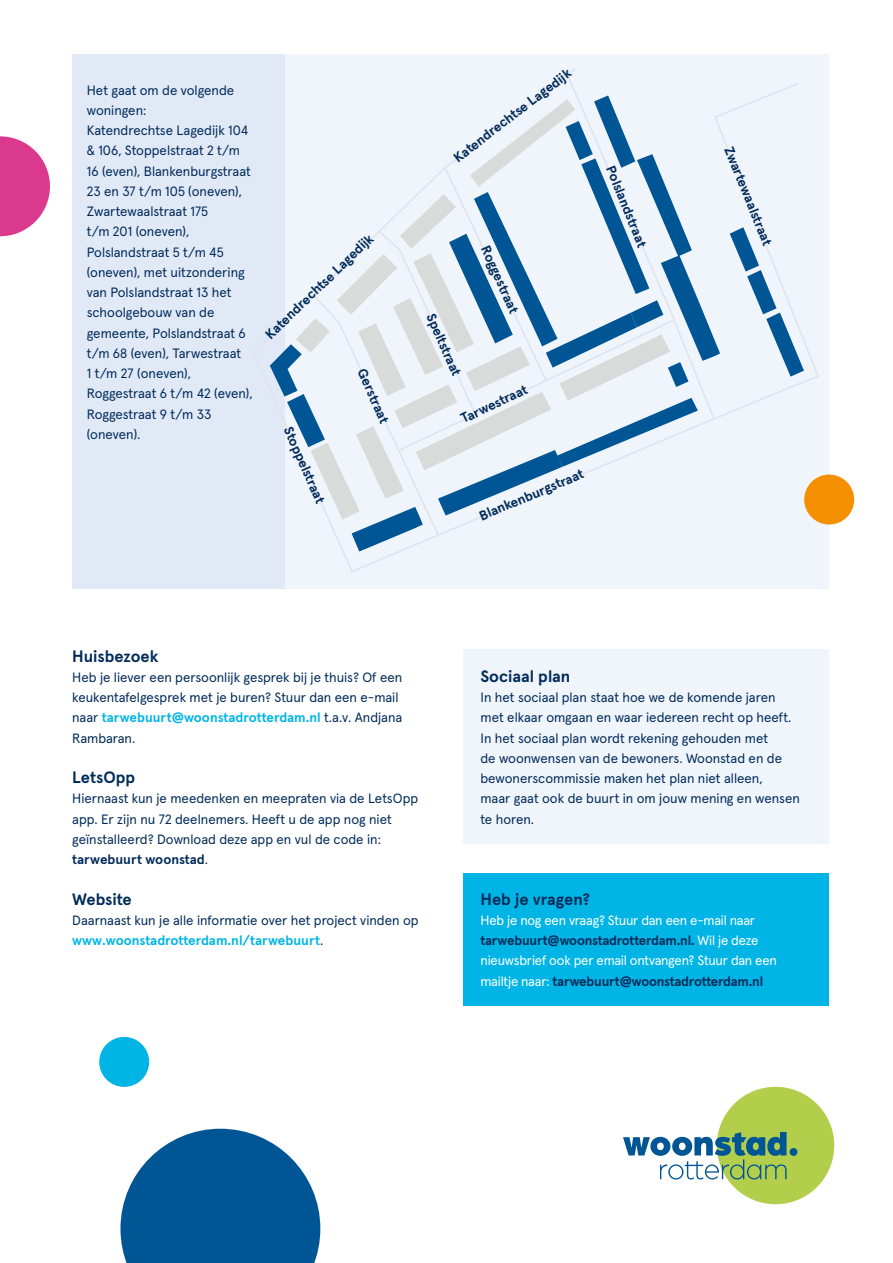
<style>
.page{position:relative;width:893px;height:1263px;background:#fff}
.page>*{position:absolute;margin:0;border:0;box-sizing:border-box;transform-origin:0 0}
.t1{font:700 16.5px "Apercu Pro";color:#002b59}
.t2{font:13.5px/20.2px "Apercu Pro";color:#002b59}
.t3{font:13.5px/20.2px "Apercu Pro";letter-spacing:-.015em;color:#fff}
.t4{font:700 13.5px "Apercu Pro";color:#002b59}
.s1{font-weight:700;color:#00b5e5}
.s2{font-weight:700}
.s3{font-weight:700;color:#002b59}
</style>
<div class="page">
<div style="left:717px;top:1087px;width:117px;height:117px;background:#b3ce4b;border-radius:50%"></div>
<div style="left:789px;top:1148px;width:8px;height:8px;background:#005594;border-radius:50%"></div>
<svg style="left:623px;top:1132px;width:163px;height:47px"></svg>
<svg style="left:0;top:136px;width:50px;height:100px"></svg>
<div style="left:463px;top:650px;width:366px;height:194px;background:#f0f4fb"></div>
<svg style="left:120px;top:1129px;width:200px;height:134px"></svg>
<div style="left:99px;top:1037px;width:50px;height:50px;background:#00b5e5;border-radius:50%"></div>
<div style="left:463px;top:873px;width:366px;height:133px;background:#00b5e5"></div>
<div style="left:72px;top:54px;width:757px;height:534px;background:#f0f4fb"></div>
<div style="left:72px;top:54px;width:213px;height:534px;background:#e1e9f7"></div>
<svg style="left:270px;top:73px;width:450px;height:478px"></svg>
<svg style="left:730px;top:227px;width:74px;height:150px"></svg>
<div style="left:804px;top:475px;width:50px;height:49px;background:#f38f00;border-radius:50%"></div>
<p class="t2" style="left:87px;top:79px;width:167px">Het gaat om de volgende woningen:<br>Katendrechtse Lagedijk 104 &amp; 106, Stoppelstraat 2 t/m<br>16 (even), Blankenburgstraat<br>23 en 37 t/m 105 (oneven),<br>Zwartewaalstraat 175<br>t/m 201 (oneven),<br>Polslandstraat 5 t/m 45 (oneven), met uitzondering van Polslandstraat 13 het schoolgebouw van de gemeente, Polslandstraat 6 t/m 68 (even), Tarwestraat<br>1 t/m 27 (oneven),<br>Roggestraat 6 t/m 42 (even),<br>Roggestraat 9 t/m 33 (oneven).</p>
<p class="t4" style="left:260px;top:329px;width:146px;rotate:-44deg">Katendrechtse Lagedijk</p>
<p class="t4" style="left:297px;top:423px;width:84px;rotate:66deg">Stoppelstraat</p>
<p class="t4" style="left:371px;top:365px;width:60px;rotate:66deg">Gerstraat</p>
<p class="t4" style="left:449px;top:151px;width:146px;rotate:-38deg">Katendrechtse Lagedijk</p>
<p class="t4" style="left:440px;top:310px;width:68px;rotate:66deg">Speltstraat</p>
<p class="t4" style="left:495px;top:242px;width:74px;rotate:66deg">Roggestraat</p>
<p class="t4" style="left:457px;top:410px;width:74px;rotate:-26deg">Tarwestraat</p>
<p class="t4" style="left:476px;top:507px;width:113px;rotate:-23deg">Blankenburgstraat</p>
<p class="t4" style="left:620px;top:162px;width:88px;rotate:68deg">Polslandstraat</p>
<p class="t4" style="left:738px;top:143px;width:107px;rotate:68deg">Zwartewaalstraat</p>
<p class="t1" style="left:72px;top:643px;width:88px">Huisbezoek</p>
<p class="t2" style="left:72px;top:666px;width:331px">Heb je liever een persoonlijk gesprek bij je thuis? Of een keukentafelgesprek met je buren? Stuur dan een e-mail naar <span class="s1">tarwebuurt@woonstadrotterdam.nl</span> t.a.v. Andjana Rambaran.</p>
<p class="t1" style="left:72px;top:764px;width:64px">LetsOpp</p>
<p class="t2" style="left:72px;top:787px;width:347px">Hiernaast kun je meedenken en meepraten via de LetsOpp app. Er zijn nu 72 deelnemers. Heeft u de app nog niet geïnstalleerd? Download deze app en vul de code in: <span class="s2">tarwebuurt woonstad</span>.</p>
<p class="t1" style="left:72px;top:886px;width:61px">Website</p>
<p class="t2" style="left:72px;top:909px;width:348px">Daarnaast kun je alle informatie over het project vinden op <span class="s1">www.woonstadrotterdam.nl/tarwebuurt</span>.</p>
<p class="t1" style="left:480px;top:663px;width:91px">Sociaal plan</p>
<p class="t2" style="left:480px;top:686px;width:321px">In het sociaal plan staat hoe we de komende jaren met elkaar omgaan en waar iedereen recht op heeft.<br>In het sociaal plan wordt rekening gehouden met<br>de woonwensen van de bewoners. Woonstad en de bewonerscommissie maken het plan niet alleen,<br>maar gaat ook de buurt in om jouw mening en wensen te horen.</p>
<p class="t1" style="left:480px;top:886px;width:111px">Heb je vragen?</p>
<p class="t3" style="left:480px;top:909px;width:298px">Heb je nog een vraag? Stuur dan een e-mail naar <span class="s3">tarwebuurt@woonstadrotterdam.nl.</span> Wil je deze nieuwsbrief ook per email ontvangen? Stuur dan een mailtje naar: <span class="s3">tarwebuurt@woonstadrotterdam.nl</span></p>
</div>
